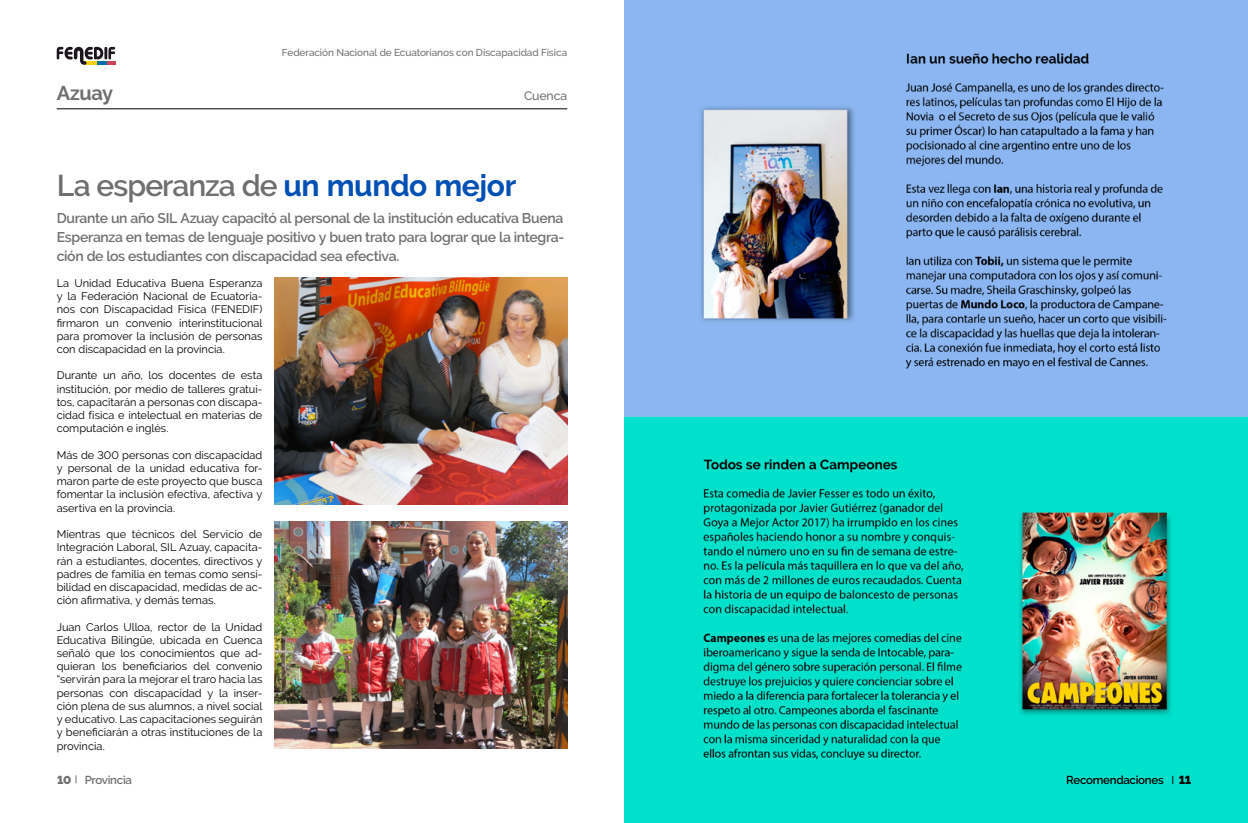
<style>
.page{position:relative;width:1248px;height:823px;background:#fff}
.page>*{position:absolute;margin:0;border:0;box-sizing:border-box;transform-origin:0 0}
.t1{font:600 30px "Raleway";letter-spacing:-.03em;color:#706f6f}
.t2{font:700 20px "Raleway";letter-spacing:-.02em;color:#706f6f}
.t3{font:600 14px/19px "Raleway";letter-spacing:-.025em;color:#706f6f;text-align:justify}
.t4{font:500 12.2px "Raleway";letter-spacing:-.005em;color:#706f6f}
.t5{font:600 11.5px "Raleway";letter-spacing:-.025em;color:#000}
.t6{font:600 11.5px "Raleway";letter-spacing:-.03em;color:#706f6f}
.t7{font:900 11.5px "Raleway";color:#706f6f}
.t8{font:900 11.5px "Raleway";color:#000}
.t9{font:11px/13.2px "Raleway";color:#000;text-align:justify}
.t10{font:500 10px "Raleway";letter-spacing:-.005em;color:#706f6f}
.s1{font-weight:700;color:#004fb4}
</style>
<div class="page">
<svg style="left:57px;top:47px;width:58px;height:18px"></svg>
<img style="left:624px;top:0;width:623px;height:822px">
<img style="left:274px;top:277px;width:293px;height:227px">
<img style="left:274px;top:521px;width:293px;height:227px">
<hr style="left:57px;top:109px;width:510px;height:1px;background:#000">
<h2 class="t2" style="left:57px;top:81px;width:58px">Azuay</h2>
<p class="t10" style="left:282px;top:47px;width:287px">Federación Nacional de Ecuatorianos con Discapacidad Física</p>
<p class="t4" style="left:524px;top:89px;width:45px">Cuenca</p>
<h1 class="t1" style="left:57px;top:168px;width:461px">La esperanza de <span class="s1">un mundo mejor</span></h1>
<p class="t3" style="left:57px;top:209px;width:509px">Durante un año SIL Azuay capacitó al personal de la institución educativa Buena Esperanza en temas de lenguaje positivo y buen trato para lograr que la integra&shy;ción de los estudiantes con discapacidad sea efectiva.</p>
<p class="t9" style="left:57px;top:276px;width:207px">La Unidad Educativa Buena Esperanza y la Federación Nacional de Ecuatoria&shy;nos con Discapacidad Física (FENEDIF) firmaron un convenio interinstitucional para promover la inclusión de personas con discapacidad en la provincia.</p>
<p class="t9" style="left:57px;top:369px;width:207px">Durante un año, los docentes de esta institución, por medio de talleres gratui&shy;tos, capacitarán a personas con discapa&shy;cidad física e intelectual en materias de computación e inglés.</p>
<p class="t9" style="left:57px;top:448px;width:207px">Más de 300 personas con discapacidad y personal de la unidad educativa for&shy;maron parte de este proyecto que busca fomentar la inclusión efectiva, afectiva y asertiva en la provincia.</p>
<p class="t9" style="left:57px;top:527px;width:207px">Mientras que técnicos del Servicio de Integración Laboral, SIL Azuay, capacita&shy;rán a estudiantes, docentes, directivos y padres de familia en temas como sensi&shy;bilidad en discapacidad, medidas de ac&shy;ción afirmativa, y demás temas.</p>
<p class="t9" style="left:57px;top:619px;width:207px">Juan Carlos Ulloa, rector de la Unidad Educativa Bilingüe, ubicada en Cuenca señaló que los conocimientos que ad&shy;quieran los beneficiarios del convenio “servirán para la mejorar el traro hacia las personas con discapacidad y la inser&shy;ción plena de sus alumnos, a nivel social y educativo. Las capacitaciones seguirán y beneficiarán a otras instituciones de la provincia.</p>
<p class="t7" style="left:57px;top:772px;width:15px">10</p>
<p class="t6" style="left:85px;top:772px;width:49px">Provincia</p>
<p class="t5" style="left:1066px;top:772px;width:99px">Recomendaciones</p>
<p class="t8" style="left:1178px;top:772px;width:14px">11</p>
</div>
